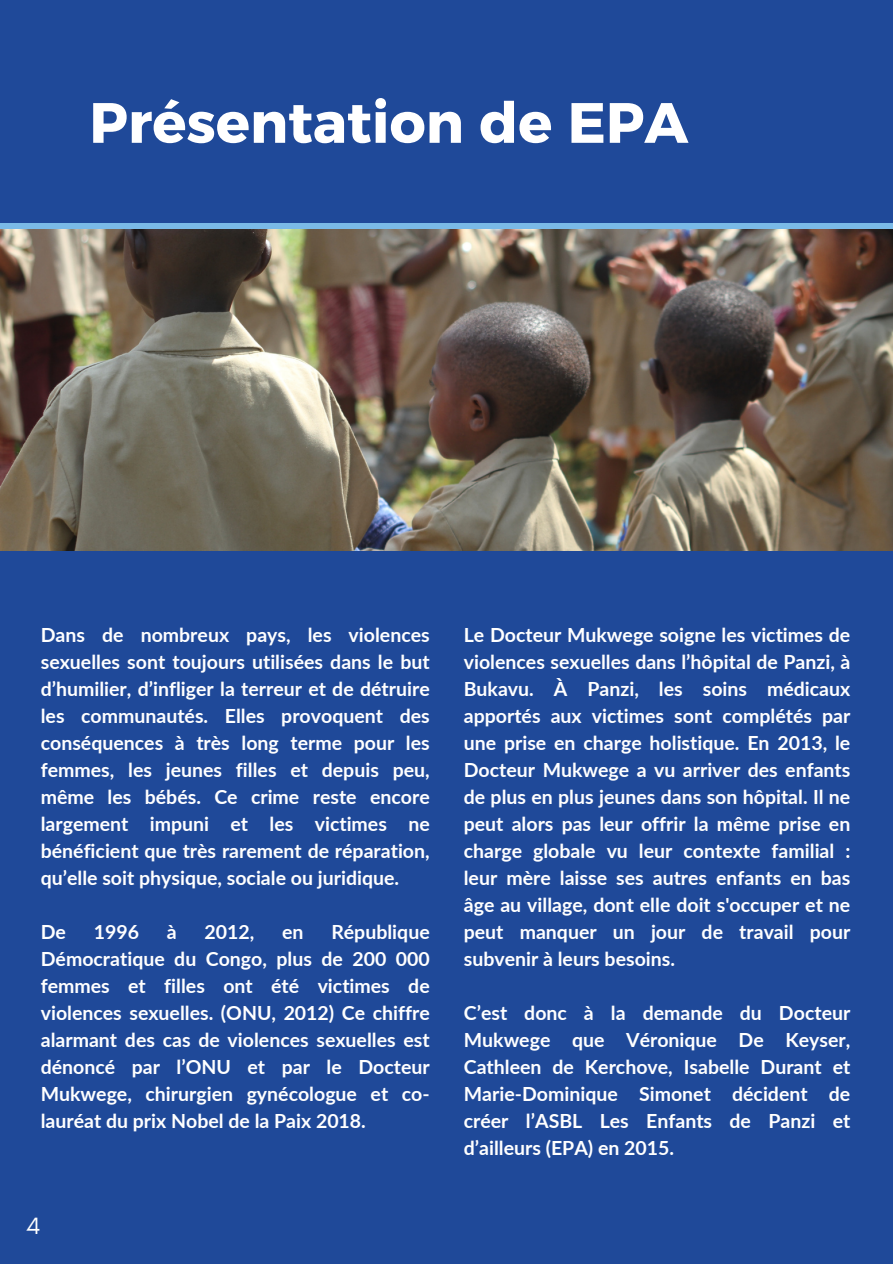
<style>
.page{position:relative;width:893px;height:1264px;background:#fff}
.page>*{position:absolute;margin:0;border:0;box-sizing:border-box;transform-origin:0 0}
.t1{font:56.7px "Kief Montaser Bold";color:#fff}
.t2{font:24px "Glacial Indifference";color:#fff}
.t3{font:700 19.5px/27px "Lato";color:#fff;text-align:justify}
</style>
<div class="page">
<div style="left:0;top:0;width:892px;height:1263px;background:#1f4999"></div>
<div style="left:0;top:223px;width:892px;height:7px;background:#7abae7"></div>
<img style="left:0;top:230px;width:892px;height:320px">
<h1 class="t1" style="left:89px;top:88px;width:600px">Présentation de EPA</h1>
<p class="t3" style="left:41px;top:621px;width:390px">Dans de nombreux pays, les violences sexuelles sont toujours utilisées dans le but d’humilier, d’infliger la terreur et de détruire les communautés. Elles provoquent des conséquences à très long terme pour les femmes, les jeunes filles et depuis peu, même les bébés. Ce crime reste encore largement impuni et les victimes ne bénéficient que très rarement de réparation, qu’elle soit physique, sociale ou juridique.</p>
<p class="t3" style="left:41px;top:918px;width:27px">De</p>
<p class="t3" style="left:94px;top:918px;width:47px">1996</p>
<p class="t3" style="left:167px;top:918px;width:11px">à</p>
<p class="t3" style="left:204px;top:918px;width:51px">2012,</p>
<p class="t3" style="left:282px;top:918px;width:23px">en</p>
<p class="t3" style="left:41px;top:918px;width:390px;text-indent:290px">République Démocratique du Congo, plus de 200 000 femmes et filles ont été victimes de violences sexuelles. (ONU, 2012) Ce chiffre alarmant des cas de violences sexuelles est dénoncé par l’ONU et par le Docteur Mukwege, chirurgien gynécologue et co&shy;lauréat du prix Nobel de la Paix 2018.</p>
<p class="t2" style="left:26px;top:1210px;width:16px">4</p>
<p class="t3" style="left:464px;top:621px;width:388px">Le Docteur Mukwege soigne les victimes de violences sexuelles dans l’hôpital de Panzi, à Bukavu. À Panzi, les soins médicaux apportés aux victimes sont complétés par une prise en charge holistique. En 2013, le Docteur Mukwege a vu arriver des enfants de plus en plus jeunes dans son hôpital. Il ne peut alors pas leur offrir la même prise en charge globale vu leur contexte familial : leur mère laisse ses autres enfants en bas âge au village, dont elle doit s'occuper et ne peut manquer un jour de travail pour subvenir à leurs besoins.</p>
<p class="t3" style="left:464px;top:999px;width:388px">C’est donc à la demande du Docteur Mukwege que Véronique De Keyser, Cathleen de Kerchove, Isabelle Durant et Marie-Dominique Simonet décident de créer l’ASBL Les Enfants de Panzi et d’ailleurs (EPA) en 2015.</p>
</div>
